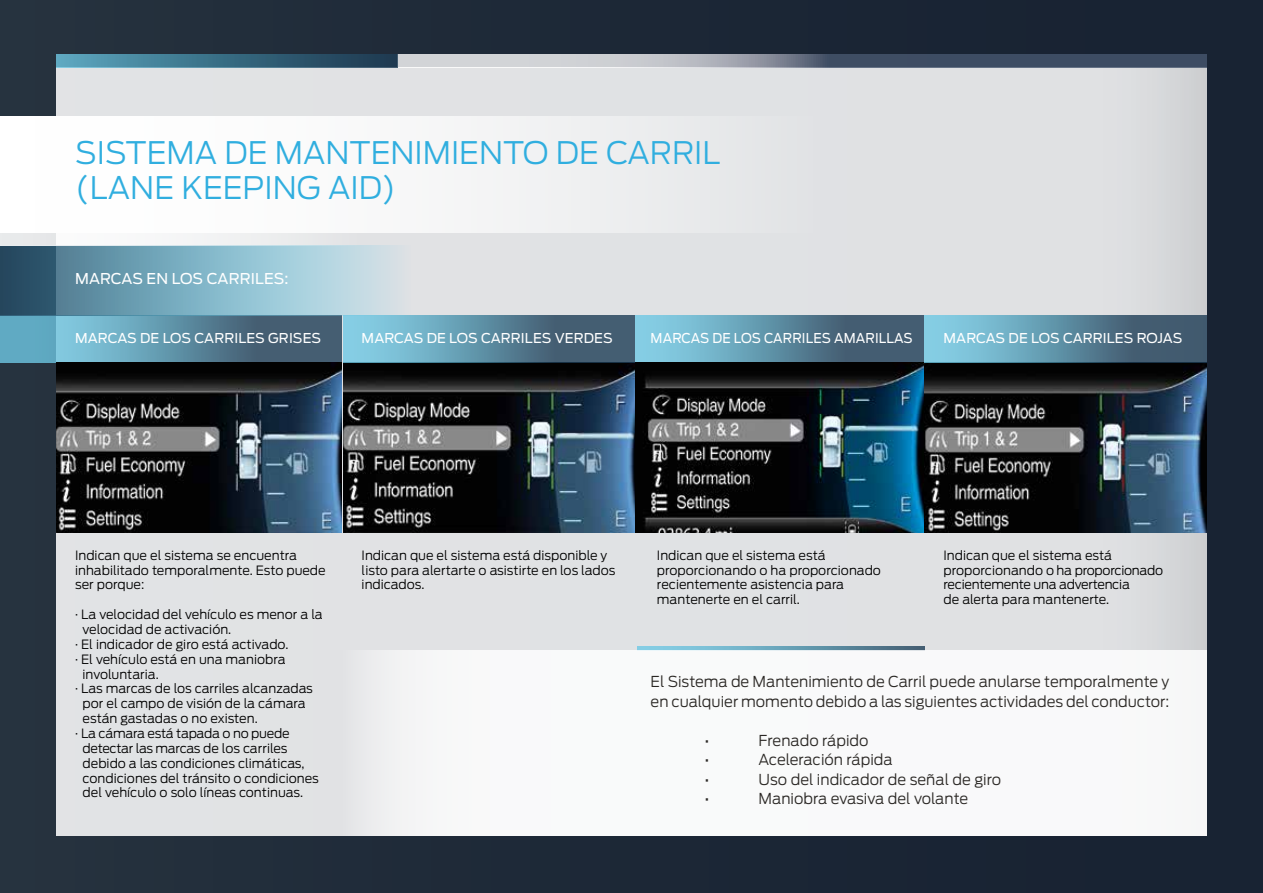
<style>
.page{position:relative;width:1263px;height:893px;background:#1c2736}
.page>*{position:absolute;margin:0;border:0;box-sizing:border-box;transform-origin:0 0}
.t1{font:300 30.9px/35px "Ford Antenna";color:#30aedf}
.t2{font:300 15px/19.5px "Ford Antenna";color:#2a2724}
.t3{font:14.85px "Ford Antenna";letter-spacing:.01em;color:#fff}
.t4{font:13.5px "Ford Antenna";letter-spacing:.01em;color:#fff}
.t5{font:13.5px "Ford Antenna";letter-spacing:.01em;color:#fff;scale:.95 1}
.t6{font:300 12.75px/14.9px "Ford Antenna";color:#000}
.t7{font:300 12.75px "Ford Antenna";letter-spacing:-.025em;color:#000}
</style>
<div class="page">
<div style="left:56px;top:67px;width:1150px;height:769px;background:#e0e2e4"></div>
<svg style="left:0;top:316px;width:342px;height:46px;background:#5c8da3"></svg>
<img style="left:343px;top:362px;width:291px;height:170px">
<svg style="left:636px;top:316px;width:288px;height:46px;background:#5e8ea3"></svg>
<img style="left:924px;top:362px;width:282px;height:170px">
<svg style="left:343px;top:316px;width:291px;height:46px;background:#5f8ea3"></svg>
<svg style="left:56px;top:362px;width:286px;height:170px;background:#2f3941"></svg>
<svg style="left:925px;top:316px;width:281px;height:46px;background:#5e8da3"></svg>
<svg style="left:636px;top:362px;width:288px;height:170px;background:#22333c"></svg>
<svg style="left:637px;top:647px;width:288px;height:3px"></svg>
<div style="left:0;top:116px;width:821px;height:117px;background:linear-gradient(to right,#fff,#e5e6e8)"></div>
<div style="left:342px;top:650px;width:864px;height:186px;background:#f9f9fa"></div>
<svg style="left:0;top:246px;width:410px;height:70px;background:#82aabb"></svg>
<svg style="left:398px;top:55px;width:808px;height:12px;background:#7e8795"></svg>
<svg style="left:56px;top:55px;width:342px;height:12px;background:#396d84"></svg>
<div style="left:0;top:233px;width:361px;height:13px;background:#f0f1f1"></div>
<h1 class="t1" style="left:75px;top:132px;width:647px">SISTEMA DE MANTENIMIENTO DE CARRIL (LANE KEEPING AID)</h1>
<p class="t3" style="left:75px;top:265px;width:215px">MARCAS EN LOS CARRILES:</p>
<p class="t4" style="left:75px;top:327px;width:247px">MARCAS DE LOS CARRILES GRISES</p>
<p class="t4" style="left:362px;top:327px;width:253px">MARCAS DE LOS CARRILES VERDES</p>
<p class="t5" style="left:651px;top:327px;width:277px">MARCAS DE LOS CARRILES AMARILLAS</p>
<p class="t4" style="left:943px;top:327px;width:240px">MARCAS DE LOS CARRILES ROJAS</p>
<p class="t6" style="left:75px;top:546px;width:252px">Indican que el sistema se encuentra inhabilitado temporalmente. Esto puede ser porque:</p>
<p class="t6" style="left:75px;top:606px;width:249px">· La velocidad del vehículo es menor a la</p>
<p class="t6" style="left:83px;top:620px;width:150px">velocidad de activación.</p>
<p class="t6" style="left:75px;top:635px;width:215px">· El indicador de giro está activado.</p>
<p class="t6" style="left:75px;top:650px;width:212px">· El vehículo está en una maniobra</p>
<p class="t6" style="left:83px;top:665px;width:78px">involuntaria.</p>
<p class="t6" style="left:75px;top:680px;width:239px">· Las marcas de los carriles alcanzadas</p>
<p class="t6" style="left:83px;top:695px;width:225px">por el campo de visión de la cámara</p>
<p class="t6" style="left:83px;top:710px;width:177px">están gastadas o no existen.</p>
<p class="t7" style="left:75px;top:723px;width:216px">· La cámara está tapada o no puede</p>
<p class="t7" style="left:83px;top:737px;width:206px">detectar las marcas de los carriles</p>
<p class="t6" style="left:83px;top:754px;width:224px">debido a las condiciones climáticas,</p>
<p class="t6" style="left:83px;top:769px;width:238px">condiciones del tránsito o condiciones</p>
<p class="t6" style="left:83px;top:784px;width:222px">del vehículo o solo líneas continuas.</p>
<p class="t6" style="left:362px;top:546px;width:255px">Indican que el sistema está disponible y listo para alertarte o asistirte en los lados indicados.</p>
<p class="t6" style="left:657px;top:546px;width:225px">Indican que el sistema está proporcionando o ha proporcionado recientemente asistencia para mantenerte en el carril.</p>
<p class="t6" style="left:943px;top:546px;width:221px">Indican que el sistema está proporcionando o ha proporcionado recientemente una advertencia<br>de alerta para mantenerte.</p>
<p class="t2" style="left:651px;top:670px;width:520px">El Sistema de Mantenimiento de Carril puede anularse temporalmente y en cualquier momento debido a las siguientes actividades del conductor:</p>
<p class="t2" style="left:705px;top:728px;width:7px">•</p>
<p class="t2" style="left:759px;top:728px;width:111px">Frenado rápido</p>
<p class="t2" style="left:705px;top:748px;width:7px">•</p>
<p class="t2" style="left:759px;top:748px;width:136px">Aceleración rápida</p>
<p class="t2" style="left:705px;top:767px;width:7px">•</p>
<p class="t2" style="left:759px;top:767px;width:244px">Uso del indicador de señal de giro</p>
<p class="t2" style="left:705px;top:787px;width:7px">•</p>
<p class="t2" style="left:758px;top:787px;width:211px">Maniobra evasiva del volante</p>
</div>
